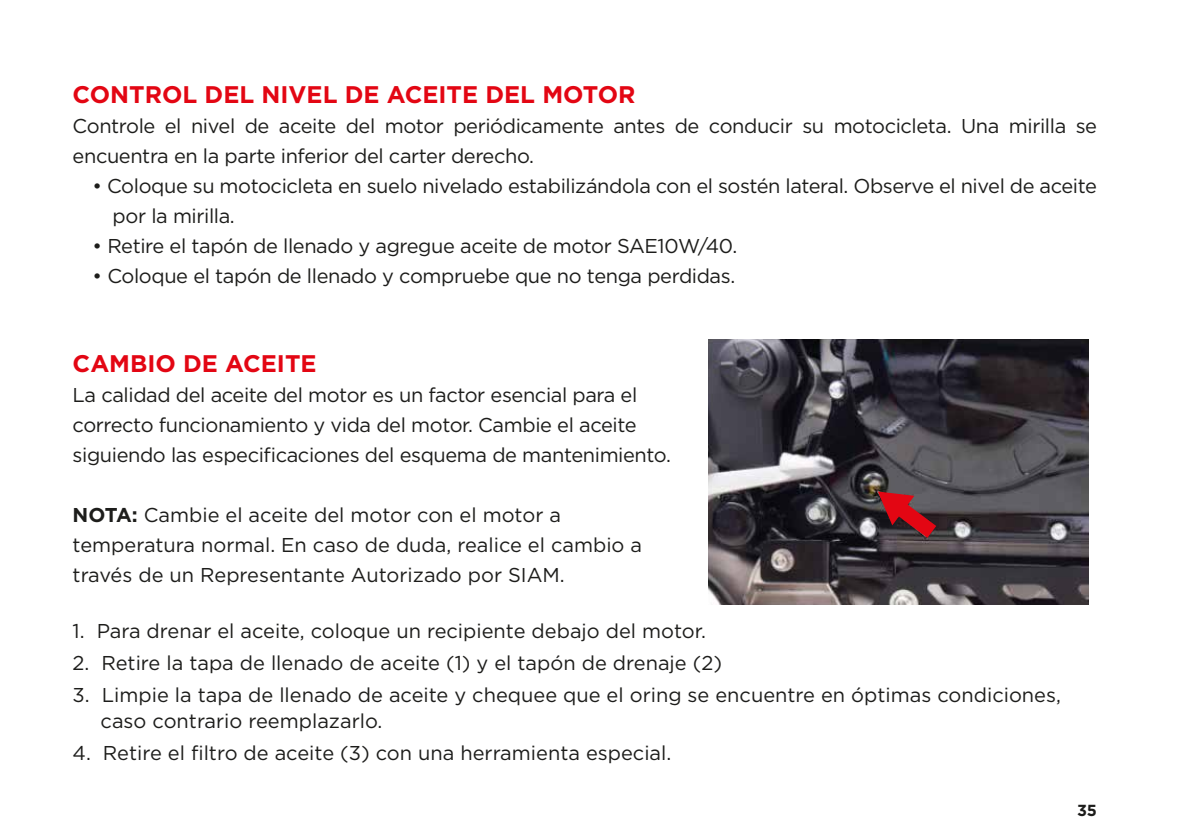
<style>
.page{position:relative;width:1191px;height:840px;background:#fff}
.page>*{position:absolute;margin:0;border:0;box-sizing:border-box;transform-origin:0 0}
.t1{font:700 24px "Gotham";color:#e30613}
.t2{font:20px/30px "Gotham";letter-spacing:-.02em;color:#1d1d1b}
.t3{font:20px/30px "Gotham";color:#1d1d1b}
.t4{font:700 16px "Gotham";color:#1d1d1b}
.s1{font-weight:700}
</style>
<div class="page">
<img style="left:708px;top:339px;width:380px;height:265px">
<svg style="left:877px;top:486px;width:75px;height:66px;background:#6d383e"></svg>
<p class="t1" style="left:73px;top:78px;width:564px">CONTROL DEL NIVEL DE ACEITE DEL MOTOR</p>
<p class="t2" style="left:73px;top:110px;width:1026px">Controle el nivel de aceite del motor periódicamente antes de conducir su motocicleta. Una mirilla se encuentra en la parte inferior del carter derecho.</p>
<p class="t2" style="left:113px;top:170px;width:985px;text-indent:-20px">• Coloque su motocicleta en suelo nivelado estabilizándola con el sostén lateral. Observe el nivel de aceite por la mirilla.</p>
<p class="t2" style="left:93px;top:230px;width:646px">• Retire el tapón de llenado y agregue aceite de motor SAE10W/40.</p>
<p class="t2" style="left:93px;top:260px;width:644px">• Coloque el tapón de llenado y compruebe que no tenga perdidas.</p>
<p class="t1" style="left:73px;top:347px;width:245px">CAMBIO DE ACEITE</p>
<p class="t2" style="left:73px;top:379px;width:600px">La calidad del aceite del motor es un factor esencial para el correcto funcionamiento y vida del motor. Cambie el aceite siguiendo las especificaciones del esquema de mantenimiento.</p>
<p class="t3" style="left:73px;top:499px;width:571px"><span class="s1">NOTA:</span> Cambie el aceite del motor con el motor a temperatura normal. En caso de duda, realice el cambio a través de un Representante Autorizado por SIAM.</p>
<p class="t3" style="left:73px;top:615px;width:635px">1. Para drenar el aceite, coloque un recipiente debajo del motor.</p>
<p class="t3" style="left:73px;top:647px;width:651px">2. Retire la tapa de llenado de aceite (1) y el tapón de drenaje (2)</p>
<p class="t3" style="left:101px;top:681px;width:961px;line-height:26px;text-indent:-28px">3. Limpie la tapa de llenado de aceite y chequee que el oring se encuentre en óptimas condiciones, caso contrario reemplazarlo.</p>
<p class="t3" style="left:73px;top:737px;width:600px">4. Retire el filtro de aceite (3) con una herramienta especial.</p>
<p class="t4" style="left:1077px;top:799px;width:21px">35</p>
</div>
